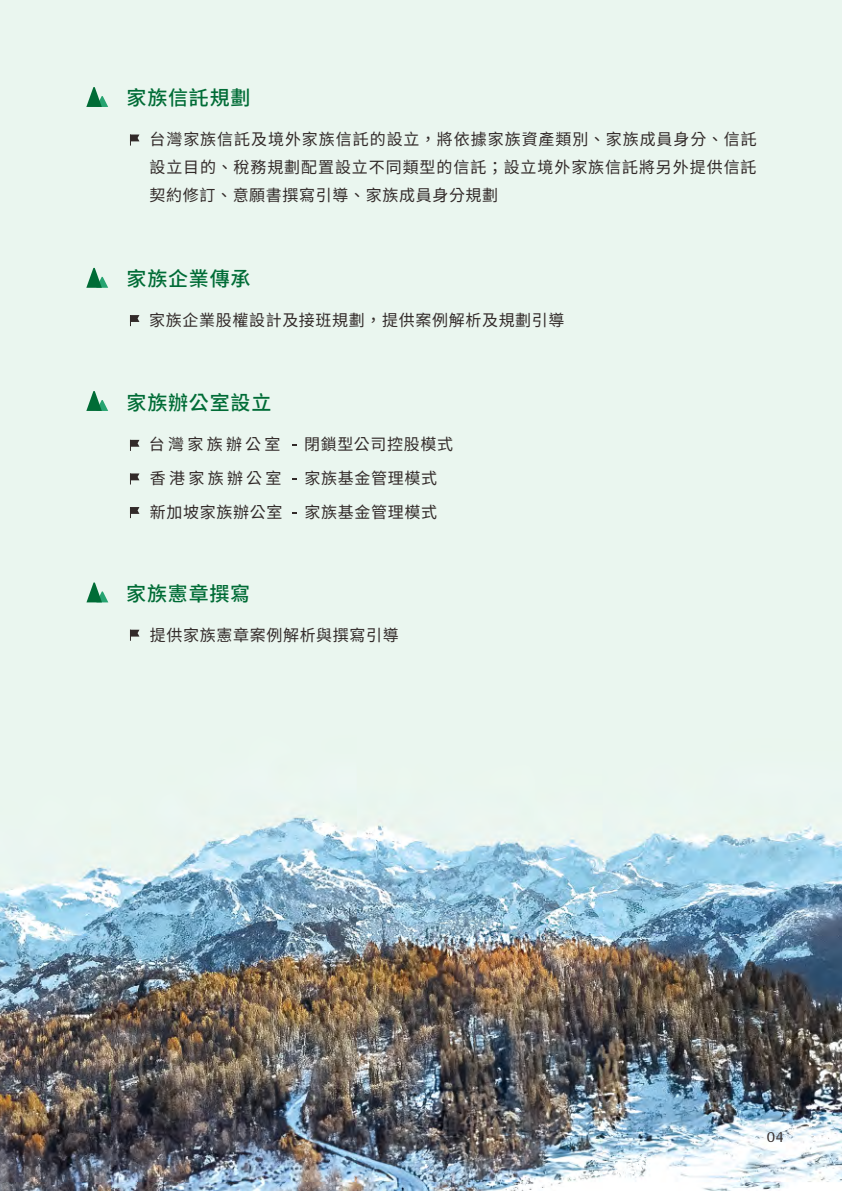
<style>
.page{position:relative;width:842px;height:1191px;background:#fff}
.page>*{position:absolute;margin:0;border:0;box-sizing:border-box;transform-origin:0 0}
.t1{font:500 20px "Source Han Sans TW";letter-spacing:.04em;color:#006c36}
.t2{font:16px/28px "Source Han Sans TW";letter-spacing:.04em;color:#322a29;text-align:justify}
.t3{font:16px "Source Han Sans TW";letter-spacing:.205em;color:#322a29}
.t4{font:14.6px "Basel Neue";color:#322a29}
</style>
<div class="page">
<img style="left:0;top:0;width:842px;height:1191px">
<svg style="left:86px;top:87px;width:22px;height:20px"></svg>
<svg style="left:130px;top:507px;width:9px;height:11px"></svg>
<svg style="left:130px;top:473px;width:9px;height:11px"></svg>
<svg style="left:130px;top:440px;width:9px;height:11px"></svg>
<svg style="left:86px;top:391px;width:22px;height:20px"></svg>
<svg style="left:86px;top:582px;width:22px;height:20px"></svg>
<svg style="left:130px;top:629px;width:9px;height:12px"></svg>
<svg style="left:86px;top:268px;width:22px;height:20px"></svg>
<svg style="left:130px;top:315px;width:9px;height:11px"></svg>
<svg style="left:130px;top:134px;width:9px;height:12px"></svg>
<p class="t1" style="left:127px;top:87px;width:125px">家族信託規劃</p>
<p class="t2" style="left:149px;top:126px;width:609px">台灣家族信託及境外家族信託的設立，將依據家族資產類別、家族成員身分、信託設立目的、稅務規劃配置設立不同類型的信託；設立境外家族信託將另外提供信託契約修訂、意願書撰寫引導、家族成員身分規劃</p>
<p class="t1" style="left:127px;top:267px;width:125px">家族企業傳承</p>
<p class="t2" style="left:149px;top:306px;width:417px">家族企業股權設計及接班規劃，提供案例解析及規劃引導</p>
<p class="t1" style="left:127px;top:391px;width:146px">家族辦公室設立</p>
<p class="t3" style="left:149px;top:435px;width:133px">台灣家族辦公室</p>
<p class="t2" style="left:304px;top:430px;width:151px">閉鎖型公司控股模式</p>
<p class="t3" style="left:150px;top:469px;width:133px">香港家族辦公室</p>
<p class="t2" style="left:304px;top:464px;width:134px">家族基金管理模式</p>
<p class="t2" style="left:150px;top:498px;width:134px">新加坡家族辦公室</p>
<p class="t2" style="left:304px;top:498px;width:134px">家族基金管理模式</p>
<p class="t1" style="left:126px;top:582px;width:126px">家族憲章撰寫</p>
<p class="t2" style="left:150px;top:621px;width:250px">提供家族憲章案例解析與撰寫引導</p>
<p class="t4" style="left:767px;top:1128px;width:19px">04</p>
</div>
